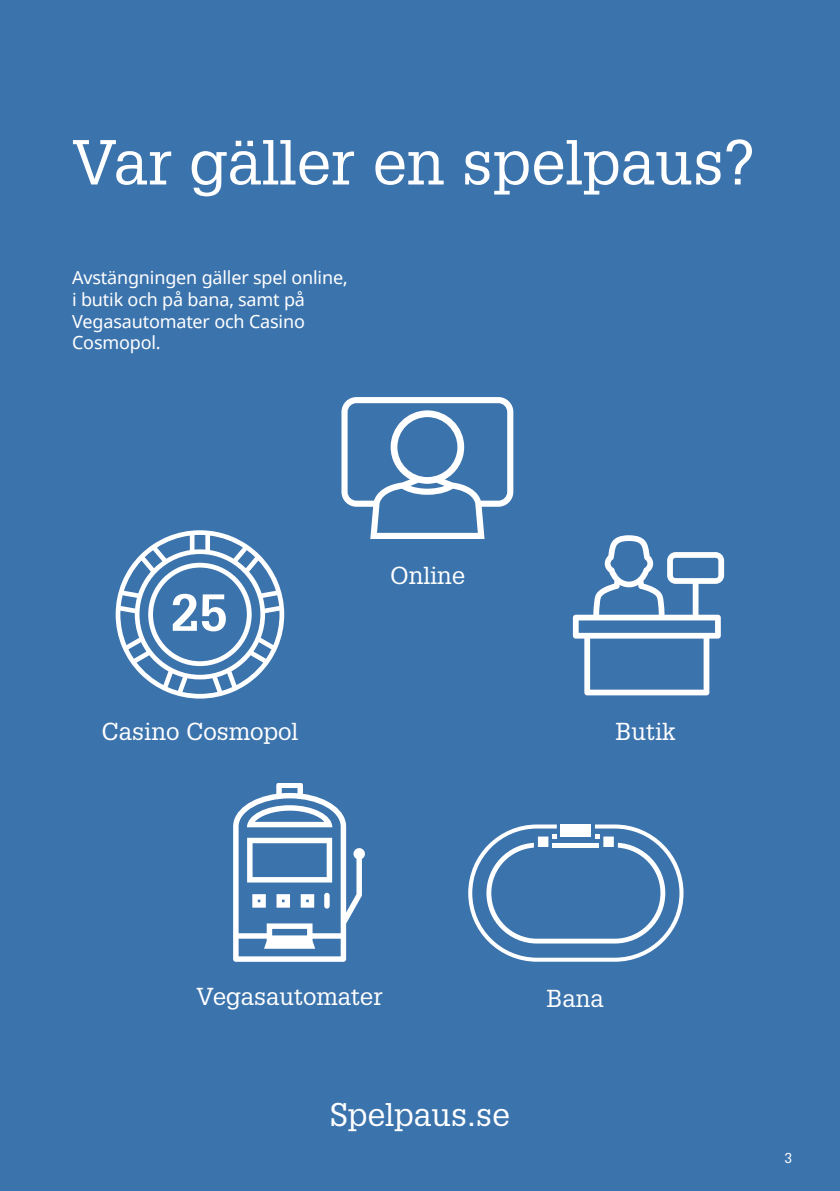
<style>
.page{position:relative;width:840px;height:1191px;background:#fff}
.page>*{position:absolute;margin:0;border:0;box-sizing:border-box;transform-origin:0 0}
.t1{font:62px "Glypha LT Std";color:#fff}
.t2{font:32px "Glypha LT Std";color:#fff}
.t3{font:24px "Glypha LT Std";color:#fff}
.t4{font:18px/21.6px "Noto Sans";letter-spacing:-.01em;color:#fff}
.t5{font:14px "Glypha LT Std";color:#fff}
</style>
<div class="page">
<div style="left:0;top:0;width:839px;height:1191px;background:#3b73ad"></div>
<svg style="left:468px;top:824px;width:215px;height:137px"></svg>
<svg style="left:341px;top:397px;width:172px;height:142px"></svg>
<svg style="left:572px;top:535px;width:151px;height:160px"></svg>
<svg style="left:116px;top:530px;width:168px;height:168px"></svg>
<svg style="left:233px;top:783px;width:132px;height:178px"></svg>
<h1 class="t1" style="left:72px;top:125px;width:684px">Var gäller en spelpaus?</h1>
<p class="t4" style="left:72px;top:268px;width:277px">Avstängningen gäller spel online, i butik och på bana, samt på<br>Vegasautomater och Casino<br>Cosmopol.</p>
<h3 class="t3" style="left:390px;top:560px;width:77px">Online</h3>
<h3 class="t3" style="left:101px;top:716px;width:198px">Casino Cosmopol</h3>
<h3 class="t3" style="left:615px;top:717px;width:61px">Butik</h3>
<h3 class="t3" style="left:196px;top:982px;width:187px">Vegasautomater</h3>
<h2 class="t2" style="left:330px;top:1095px;width:181px">Spelpaus.se</h2>
<h3 class="t3" style="left:546px;top:983px;width:59px">Bana</h3>
<p class="t5" style="left:784px;top:1149px;width:9px">3</p>
</div>
